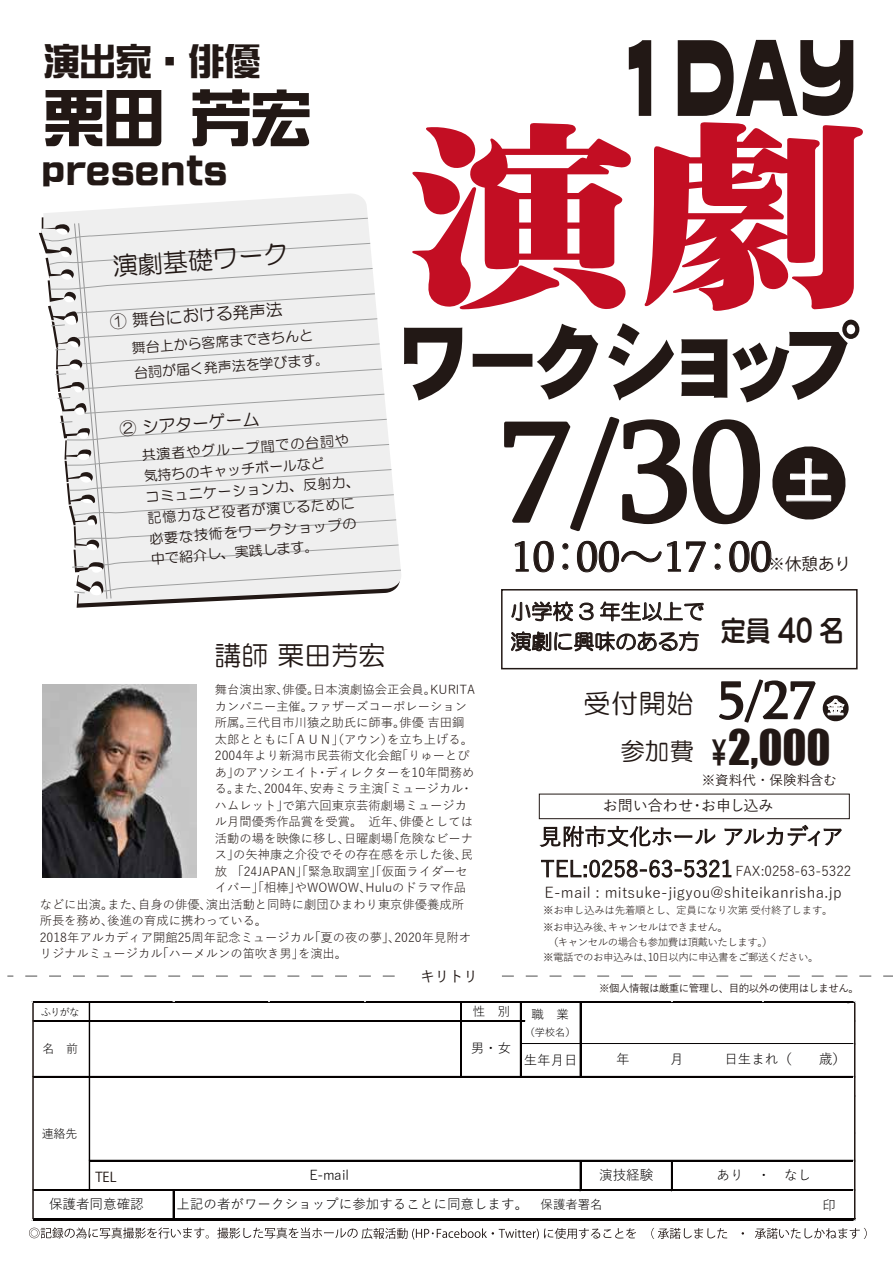
<style>
.page{position:relative;width:893px;height:1263px;background:#fff}
.page>*{position:absolute;margin:0;border:0;box-sizing:border-box;transform-origin:0 0}
.t1{font:198.75px "Mingti EGP4 Ultra SJIS";color:#c30e23;scale:1.17 1}
.t2{font:144.75px "Sylfaen";color:#221815}
.t3{font:103.05px "LEGEND";color:#221815;scale:.85 1}
.t4{font:84.75px "DH Gothic EB WINP RKSJ H";letter-spacing:-.06em;color:#221815;scale:.89 1}
.t5{font:60px "Singeitai EGP4 Ultra SJIS";color:#221815}
.t6{font:700 49.2px "Yu Gothic";color:#fff}
.t7{font:45px "Impact";color:#221815}
.t8{font:43.5px "Sylfaen";color:#221815}
.t9{font:36px "Singeitai EGP4 Ultra SJIS";color:#221815}
.t10{font:28.05px "Yenti EGP Extra SJIS";color:#221815;scale:.89 1}
.t11{font:27px "HG Maru Gothic MPRO";color:#221815}
.t12{font:25.2px "HG Maru Gothic MPRO";color:#221815}
.t13{font:24.6px "HG Maru Gothic MPRO";color:#221815}
.t14{font:22.5px "Yu Gothic";color:#221815}
.t15{font:21px/30px "HG Maru Gothic MPRO";color:#221815}
.t16{font:700 17.4px "Yu Gothic";color:#fff}
.t17{font:16.8px "HG Maru Gothic MPRO";color:#221815}
.t18{font:16.5px "Koz Go Pr 6 N";color:#221815}
.t19{font:15px "Yu Gothic";letter-spacing:.015em;color:#221815}
.t20{font:500 15px "Yu Gothic";color:#221815}
.t21{font:13.95px/20.7px "HG Maru Gothic MPRO";color:#221815}
.t22{font:13.65px "Yu Gothic";color:#040000}
.t23{font:500 13.5px "Yu Gothic";letter-spacing:.005em;color:#221815}
.t24{font:13.5px "Koz Go Pr 6 N";color:#221815}
.t25{font:12.45px "Yu Gothic";color:#040000}
.t26{font:12.3px "Yu Gothic";color:#221815}
.t27{font:12px "Yu Gothic";color:#040000}
.t28{font:10.5px/15px "Yu Gothic";letter-spacing:-.05em;color:#221815}
.t29{font:10.5px "Yu Gothic";letter-spacing:-.025em;color:#221815}
.t30{font:500 10.5px "Yu Gothic";letter-spacing:-.05em;color:#221815}
.t31{font:10.5px "Yu Gothic";color:#040000}
.t32{font:10.2px "Yu Gothic";color:#040000}
.s1{font-family:"HG Maru Gothic MPRO"}
.s2{font-size:31.5px}
.s3{font-family:"Sylfaen";font-size:54px}
.s4{font-family:"HGP Gothic E";font-size:32.7px}
.s5{font-size:13.5px}
.s6{font-size:12.45px}
</style>
<div class="page">
<svg style="left:40px;top:194px;width:328px;height:409px;fill:#efefef"></svg>
<svg style="left:43px;top:218px;width:358px;height:381px"></svg>
<svg style="left:511px;top:601px;width:193px;height:51px"></svg>
<div style="left:539px;top:794px;width:311px;height:25px;background:#fff;border:1px solid #221815"></div>
<img style="left:43px;top:684px;width:154px;height:194px">
<svg style="left:539px;top:825px;width:177px;height:22px"></svg>
<svg style="left:724px;top:825px;width:118px;height:22px"></svg>
<svg style="left:541px;top:859px;width:191px;height:19px"></svg>
<hr style="left:33px;top:1001px;width:822px;height:2px;background:#040000">
<hr style="left:33px;top:1020px;width:492px;height:1px;background:#040000">
<hr style="left:33px;top:1021px;width:492px;height:1px;background:#040000">
<hr style="left:521px;top:1043px;width:332px;height:1px;background:#040000">
<hr style="left:33px;top:1076px;width:820px;height:1px;background:#040000">
<hr style="left:580px;top:1003px;width:1px;height:74px;background:#040000">
<hr style="left:89px;top:1160px;width:764px;height:1px;background:#040000">
<hr style="left:33px;top:1189px;width:820px;height:1px;background:#040000">
<hr style="left:33px;top:1190px;width:820px;height:1px;background:#040000">
<hr style="left:33px;top:1218px;width:822px;height:2px;background:#040000">
<svg style="left:87px;top:1003px;width:3px;height:186px"></svg>
<svg style="left:173px;top:1191px;width:1px;height:27px"></svg>
<hr style="left:460px;top:1003px;width:1px;height:74px;background:#040000">
<hr style="left:461px;top:1003px;width:1px;height:74px;background:#040000">
<hr style="left:520px;top:1003px;width:1px;height:74px;background:#040000">
<hr style="left:580px;top:1161px;width:1px;height:30px;background:#040000">
<hr style="left:671px;top:1161px;width:1px;height:30px;background:#040000">
<svg style="left:7px;top:975px;width:6px;height:2px"></svg>
<svg style="left:25px;top:975px;width:868px;height:2px"></svg>
<svg style="left:504px;top:416px;width:257px;height:116px"></svg>
<svg style="left:514px;top:540px;width:40px;height:33px"></svg>
<svg style="left:562px;top:543px;width:7px;height:27px"></svg>
<svg style="left:577px;top:540px;width:84px;height:33px"></svg>
<svg style="left:667px;top:541px;width:39px;height:31px"></svg>
<svg style="left:714px;top:543px;width:7px;height:27px"></svg>
<svg style="left:729px;top:540px;width:43px;height:33px"></svg>
<svg style="left:772px;top:446px;width:74px;height:74px"></svg>
<svg style="left:718px;top:669px;width:98px;height:54px"></svg>
<svg style="left:822px;top:695px;width:27px;height:27px"></svg>
<svg style="left:29px;top:1227px;width:180px;height:11px"></svg>
<svg style="left:217px;top:1227px;width:419px;height:12px"></svg>
<svg style="left:651px;top:1228px;width:76px;height:11px"></svg>
<svg style="left:755px;top:1228px;width:112px;height:11px"></svg>
<div style="left:501px;top:589px;width:357px;height:80px;border:2px solid #221815"></div>
<hr style="left:32px;top:1003px;width:2px;height:216px;background:#221815">
<hr style="left:854px;top:1003px;width:1px;height:216px;background:#221815">
<h3 class="t9" style="left:44px;top:43px;width:218px">演出家・俳優</h3>
<h3 class="t5" style="left:44px;top:88px;width:269px">栗田 芳宏</h3>
<h3 class="t9" style="left:41px;top:153px;width:188px">presents</h3>
<h3 class="t12" style="left:112px;top:254px;width:177px;rotate:-4deg">演劇基礎ワーク</h3>
<h3 class="t17" style="left:109px;top:313px;width:175px;rotate:-4deg">① 舞台における発声法</h3>
<p class="t21" style="left:131px;top:335px;width:198px;line-height:25px;rotate:-4deg">舞台上から客席まできちんと台詞が届く発声法を学びます。</p>
<h3 class="t17" style="left:119px;top:420px;width:141px;rotate:-4deg">② シアターゲーム</h3>
<p class="t21" style="left:141px;top:445px;width:217px;rotate:-4deg">共演者やグループ間での台詞や気持ちのキャッチボールなど<br>コミュニケーション力、反射力、記憶力など役者が演じるために必要な技術をワークショップの中で紹介し、実践します。</p>
<h3 class="t11" style="left:215px;top:642px;width:172px">講師 栗田芳宏</h3>
<h3 class="t3" style="left:613px;top:22px;width:287px">1DAY</h3>
<h1 class="t1" style="left:405px;top:118px;width:398px">演劇</h1>
<h3 class="t4" style="left:397px;top:319px;width:525px">ワークショップ</h3>
<h2 class="t2" style="left:500px;top:375px;width:264px">7/30</h2>
<h3 class="t8" style="left:511px;top:527px;width:262px">10<span class="s1">：</span>00<span class="s1">～</span>17<span class="s1">：</span>00</h3>
<h3 class="t6" style="left:784px;top:454px;width:51px">土</h3>
<h3 class="t18" style="left:768px;top:555px;width:84px">※休憩あり</h3>
<h3 class="t15" style="left:510px;top:596px;width:211px">小学校 3 年生以上で演劇に興味のある方　</h3>
<h3 class="t10" style="left:721px;top:616px;width:140px">定員 <span class="s2">40</span> 名</h3>
<p class="t26" style="left:215px;top:678px;width:262px">舞台演出家、俳優。日本演劇協会正会員。KURITA</p>
<p class="t26" style="left:215px;top:695px;width:254px">カンパニー主催。ファザーズコーポレーション</p>
<p class="t26" style="left:215px;top:711px;width:251px">所属。三代目市川猿之助氏に師事。俳優 吉田鋼</p>
<p class="t26" style="left:215px;top:728px;width:260px">太郎とともに「ＡＵＮ」（アウン）を立ち上げる。</p>
<p class="t26" style="left:215px;top:744px;width:256px">2004年より新潟市民芸術文化会館「りゅーとぴ</p>
<p class="t26" style="left:215px;top:761px;width:261px">あ」のアソシエイト・ディレクターを10年間務め</p>
<p class="t26" style="left:215px;top:777px;width:259px">る。また、2004年、安寿ミラ主演「ミュージカル・</p>
<p class="t26" style="left:215px;top:794px;width:254px">ハムレット」で第六回東京芸術劇場ミュージカ</p>
<p class="t26" style="left:215px;top:810px;width:260px">ル月間優秀作品賞を受賞。　近年、俳優としては</p>
<p class="t26" style="left:215px;top:827px;width:260px">活動の場を映像に移し、日曜劇場「危険なビーナ</p>
<p class="t26" style="left:215px;top:843px;width:260px">ス」の矢神康之介役でその存在感を示した後、民</p>
<p class="t26" style="left:215px;top:860px;width:255px">放 「24JAPAN」「緊急取調室」「仮面ライダーセ</p>
<p class="t26" style="left:215px;top:876px;width:253px">イバー」「相棒」やWOWOW、Huluのドラマ作品</p>
<p class="t26" style="left:40px;top:893px;width:426px">などに出演。また、自身の俳優、演出活動と同時に劇団ひまわり東京俳優養成所</p>
<p class="t26" style="left:40px;top:909px;width:229px">所長を務め、後進の育成に携わっている。</p>
<p class="t26" style="left:40px;top:926px;width:433px">2018年アルカディア開館25周年記念ミュージカル「夏の夜の夢」、2020年見附オ</p>
<p class="t26" style="left:40px;top:942px;width:309px">リジナルミュージカル「ハーメルンの笛吹き男」を演出。</p>
<p class="t20" style="left:420px;top:963px;width:59px">キリトリ</p>
<p class="t31" style="left:41px;top:1003px;width:40px">ふりがな</p>
<p class="t25" style="left:473px;top:1000px;width:39px">性 別</p>
<p class="t27" style="left:42px;top:1037px;width:37px">名　前</p>
<p class="t22" style="left:471px;top:1035px;width:42px">男・女</p>
<h3 class="t11" style="left:583px;top:690px;width:235px">受付開始 <span class="s3">5/27</span></h3>
<h3 class="t16" style="left:827px;top:698px;width:19px">金</h3>
<h3 class="t13" style="left:620px;top:739px;width:75px">参加費</h3>
<h3 class="t7" style="left:710px;top:713px;width:122px"><span class="s4">\</span>2,000</h3>
<p class="t23" style="left:702px;top:767px;width:136px">※資料代・保険料含む</p>
<p class="t20" style="left:603px;top:792px;width:172px">お問い合わせ・お申し込み</p>
<h3 class="t14" style="left:540px;top:848px;width:312px">TEL:0258-63-5321 <span class="s5">FAX:0258-63-5322</span></h3>
<p class="t19" style="left:545px;top:878px;width:299px">E-mail : mitsuke-jigyou@shiteikanrisha.jp</p>
<p class="t29" style="left:543px;top:901px;width:291px">※お申し込みは先着順とし、定員になり次第 受付終了します。</p>
<p class="t28" style="left:543px;top:918px;width:277px">※お申込み後、キャンセルはできません。<br>　（キャンセルの場合も参加費は頂戴いたします。）<br>※電話でのお申込みは、10日以内に申込書をご郵送ください。</p>
<p class="t25" style="left:532px;top:1002px;width:39px">職 業</p>
<p class="t32" style="left:525px;top:1022px;width:52px">（学校名）</p>
<p class="t22" style="left:524px;top:1047px;width:56px">生年月日</p>
<p class="t30" style="left:599px;top:979px;width:261px">※個人情報は厳重に管理し、目的以外の使用はしません。</p>
<p class="t22" style="left:616px;top:1046px;width:15px">年</p>
<p class="t22" style="left:670px;top:1046px;width:15px">月</p>
<p class="t22" style="left:724px;top:1046px;width:69px">日生まれ（</p>
<p class="t22" style="left:819px;top:1046px;width:29px">歳）</p>
<p class="t27" style="left:42px;top:1122px;width:37px">連絡先</p>
<p class="t24" style="left:95px;top:1170px;width:23px">TEL</p>
<p class="t22" style="left:49px;top:1191px;width:96px">保護者同意確認</p>
<p class="t22" style="left:599px;top:1162px;width:56px">演技経験</p>
<p class="t22" style="left:309px;top:1162px;width:41px">E-mail</p>
<p class="t22" style="left:716px;top:1162px;width:96px">あり ・ なし</p>
<p class="t22" style="left:176px;top:1191px;width:428px">上記の者がワークショップに参加することに同意します。 <span class="s6">保護者署名</span></p>
<p class="t22" style="left:823px;top:1193px;width:15px">印</p>
</div>
